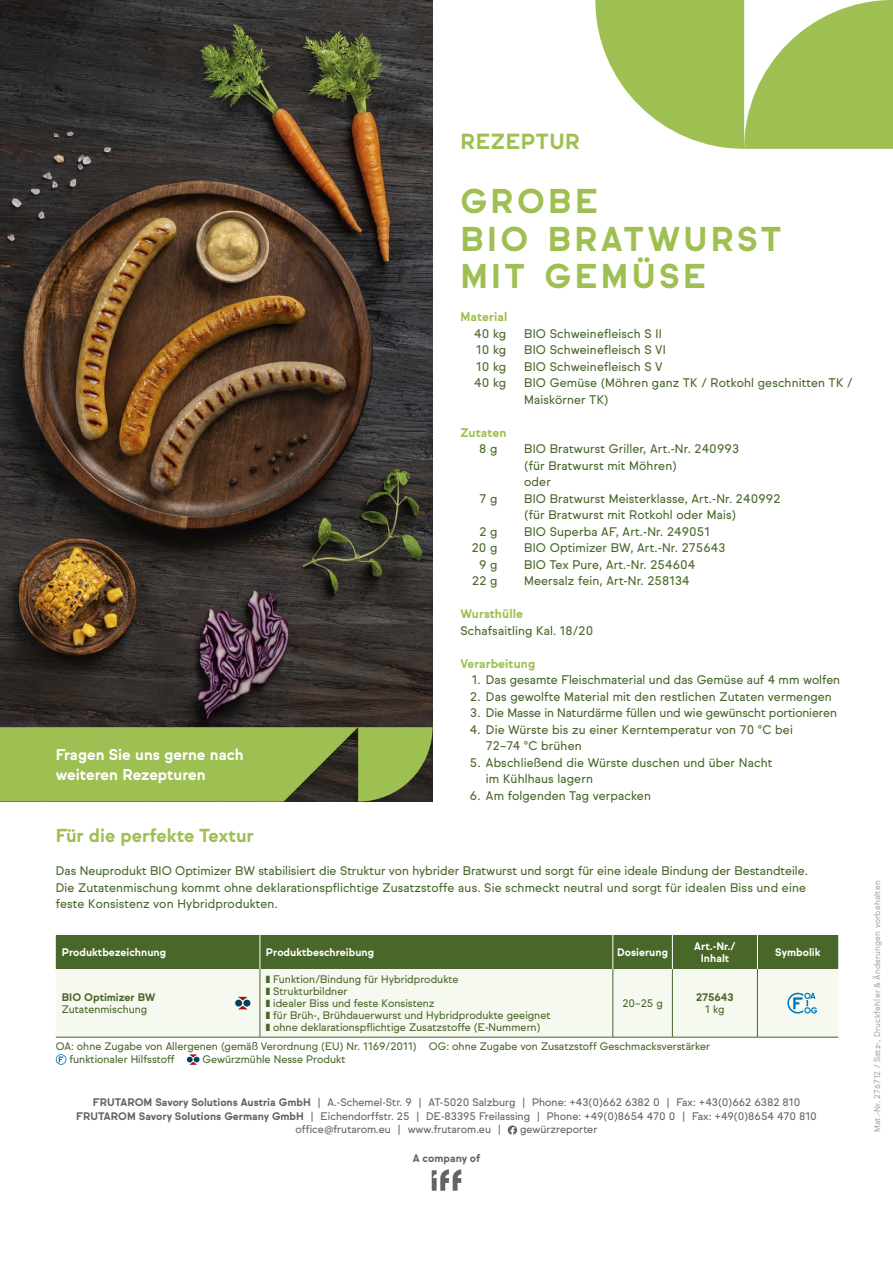
<style>
.page{position:relative;width:893px;height:1263px;background:#fff}
.page>*{position:absolute;margin:0;border:0;box-sizing:border-box;transform-origin:0 0}
.t1{font:700 33px/37.5px "Sul Sans";letter-spacing:.1em;color:#9ebf51}
.t2{font:700 21px "Sul Sans";letter-spacing:.025em;color:#9ebf51}
.t3{font:700 18px "Sul Sans";color:#9ebf51}
.t4{font:700 15px/19.5px "Sul Sans";color:#fff}
.t5{font:12px/16.5px "Sul Sans";letter-spacing:.01em;color:#496729}
.t6{font:12px "Sul Sans";letter-spacing:-.01em;color:#496729}
.t7{font:700 12px "Sul Sans";letter-spacing:.01em;color:#9ebf51}
.t8{font:10.5px/12px "Sul Sans";color:#496729}
.t9{font:10.5px "Sul Sans";color:#636362}
.t10{font:700 10.5px/12px "Sul Sans";color:#fff;text-align:center}
.t11{font:700 10.5px "Sul Sans";color:#496729}
.t12{font:700 10.5px "Sul Sans";color:#636362}
.t13{font:8.25px "Sul Sans";letter-spacing:.025em;color:#a5a6a6}
.s1{font-weight:700}
</style>
<div class="page">
<svg style="left:432px;top:1169px;width:29px;height:22px"></svg>
<svg style="left:508px;top:1125px;width:9px;height:10px"></svg>
<svg style="left:56px;top:1054px;width:10px;height:11px"></svg>
<svg style="left:187px;top:1054px;width:13px;height:11px"></svg>
<div style="left:56px;top:935px;width:782px;height:34px;background:#496729"></div>
<div style="left:56px;top:969px;width:782px;height:68px;background:#f6f9ef"></div>
<hr style="left:260px;top:935px;width:1px;height:34px;background:#fff">
<hr style="left:613px;top:935px;width:1px;height:34px;background:#fff">
<hr style="left:672px;top:935px;width:1px;height:34px;background:#fff">
<hr style="left:757px;top:935px;width:1px;height:34px;background:#fff">
<hr style="left:260px;top:969px;width:1px;height:68px;background:#496729">
<hr style="left:613px;top:969px;width:1px;height:68px;background:#496729">
<hr style="left:672px;top:969px;width:1px;height:68px;background:#496729">
<hr style="left:757px;top:969px;width:1px;height:68px;background:#496729">
<hr style="left:56px;top:1037px;width:170px;height:1px;background:#496729">
<hr style="left:226px;top:1037px;width:34px;height:1px;background:#496729">
<hr style="left:260px;top:1037px;width:353px;height:1px;background:#496729">
<hr style="left:613px;top:1037px;width:59px;height:1px;background:#496729">
<hr style="left:672px;top:1037px;width:85px;height:1px;background:#496729">
<hr style="left:757px;top:1037px;width:81px;height:1px;background:#496729">
<svg style="left:238px;top:1006px;width:10px;height:3px"></svg>
<div style="left:235px;top:1000px;width:7px;height:6px;background:#004162;border-radius:50%"></div>
<div style="left:243px;top:1000px;width:7px;height:6px;background:#004162;border-radius:50%"></div>
<svg style="left:238px;top:997px;width:10px;height:3px"></svg>
<svg style="left:787px;top:993px;width:30px;height:20px"></svg>
<img style="left:0;top:0;width:433px;height:727px">
<svg style="left:595px;top:0;width:298px;height:149px"></svg>
<svg style="left:0;top:727px;width:433px;height:74px;background:#8fab4b"></svg>
<p class="t4" style="left:56px;top:745px;width:189px">Fragen Sie uns gerne nach weiteren Rezepturen</p>
<h2 class="t2" style="left:460px;top:129px;width:121px">REZEPTUR</h2>
<h1 class="t1" style="left:460px;top:183px;width:322px">GROBE<br>BIO BRATWURST<br>MIT GEMÜSE</h1>
<p class="t7" style="left:460px;top:310px;width:48px">Material</p>
<p class="t5" style="left:474px;top:325px;width:34px">40 kg</p>
<p class="t5" style="left:524px;top:325px;width:139px">BIO Schweinefleisch S II</p>
<p class="t5" style="left:476px;top:342px;width:32px">10 kg</p>
<p class="t5" style="left:524px;top:342px;width:143px">BIO Schweinefleisch S VI</p>
<p class="t5" style="left:476px;top:358px;width:32px">10 kg</p>
<p class="t5" style="left:524px;top:358px;width:140px">BIO Schweinefleisch S V</p>
<p class="t5" style="left:474px;top:375px;width:34px">40 kg</p>
<p class="t5" style="left:524px;top:375px;width:330px">BIO Gemüse (Möhren ganz TK / Rotkohl geschnitten TK /<br>Maiskörner TK)</p>
<p class="t7" style="left:460px;top:425px;width:48px">Zutaten</p>
<p class="t5" style="left:479px;top:441px;width:20px">8 g</p>
<p class="t5" style="left:524px;top:441px;width:216px">BIO Bratwurst Griller, Art.-Nr. 240993 (für Bratwurst mit Möhren)<br>oder</p>
<p class="t5" style="left:480px;top:490px;width:19px">7 g</p>
<p class="t5" style="left:524px;top:490px;width:258px">BIO Bratwurst Meisterklasse, Art.-Nr. 240992 (für Bratwurst mit Rotkohl oder Mais)</p>
<p class="t5" style="left:479px;top:523px;width:20px">2 g</p>
<p class="t5" style="left:524px;top:523px;width:187px">BIO Superba AF, Art.-Nr. 249051</p>
<p class="t5" style="left:472px;top:540px;width:27px">20 g</p>
<p class="t5" style="left:524px;top:540px;width:203px">BIO Optimizer BW, Art.-Nr. 275643</p>
<p class="t5" style="left:479px;top:556px;width:20px">9 g</p>
<p class="t5" style="left:524px;top:556px;width:173px">BIO Tex Pure, Art.-Nr. 254604</p>
<p class="t5" style="left:472px;top:573px;width:27px">22 g</p>
<p class="t5" style="left:524px;top:573px;width:167px">Meersalz fein, Art-Nr. 258134</p>
<p class="t7" style="left:460px;top:607px;width:64px">Wursthülle</p>
<p class="t5" style="left:460px;top:622px;width:134px">Schafsaitling Kal. 18/20</p>
<p class="t7" style="left:460px;top:656px;width:76px">Verarbeitung</p>
<p class="t5" style="left:472px;top:672px;width:370px">1. Das gesamte Fleischmaterial und das Gemüse auf 4 mm wolfen</p>
<p class="t5" style="left:470px;top:688px;width:363px">2. Das gewolfte Material mit den restlichen Zutaten vermengen</p>
<p class="t6" style="left:470px;top:706px;width:368px">3. Die Masse in Naturdärme füllen und wie gewünscht portionieren</p>
<p class="t5" style="left:486px;top:721px;width:308px;text-indent:-16px">4. Die Würste bis zu einer Kerntemperatur von 70 °C bei<br>72–74 °C brühen</p>
<p class="t5" style="left:486px;top:754px;width:288px;text-indent:-16px">5. Abschließend die Würste duschen und über Nacht im Kühlhaus lagern</p>
<p class="t5" style="left:470px;top:787px;width:182px">6. Am folgenden Tag verpacken</p>
<h3 class="t3" style="left:56px;top:825px;width:199px">Für die perfekte Textur</h3>
<p class="t5" style="left:56px;top:863px;width:753px">Das Neuprodukt BIO Optimizer BW stabilisiert die Struktur von hybrider Bratwurst und sorgt für eine ideale Bindung der Bestandteile.<br>Die Zutatenmischung kommt ohne deklarationspflichtige Zusatzstoffe aus. Sie schmeckt neutral und sorgt für idealen Biss und eine feste Konsistenz von Hybridprodukten.</p>
<p class="t10" style="left:62px;top:946px;width:106px">Produktbezeichnung</p>
<p class="t10" style="left:266px;top:946px;width:110px">Produktbeschreibung</p>
<p class="t10" style="left:617px;top:946px;width:52px">Dosierung</p>
<p class="t10" style="left:694px;top:940px;width:43px">Art.-Nr./<br>Inhalt</p>
<p class="t10" style="left:775px;top:946px;width:47px">Symbolik</p>
<p class="t11" style="left:62px;top:991px;width:95px">BIO Optimizer BW</p>
<p class="t8" style="left:62px;top:1003px;width:87px">Zutatenmischung</p>
<p class="t8" style="left:266px;top:973px;width:286px">❚ Funktion/Bindung für Hybridprodukte<br>❚ Strukturbildner<br>❚ idealer Biss und feste Konsistenz<br>❚ für Brüh-, Brühdauerwurst und Hybridprodukte geeignet ❚ ohne deklarationspflichtige Zusatzstoffe (E-Nummern)</p>
<p class="t11" style="left:696px;top:991px;width:39px">275643</p>
<p class="t8" style="left:705px;top:1003px;width:21px">1 kg</p>
<p class="t8" style="left:622px;top:997px;width:42px">20–25 g</p>
<p class="t8" style="left:69px;top:1039px;width:642px;line-height:13.5px;text-indent:-14px">OA: ohne Zugabe von Allergenen (gemäß Verordnung (EU) Nr. 1169/2011) OG: ohne Zugabe von Zusatzstoff Geschmacksverstärker funktionaler Hilfsstoff</p>
<p class="t8" style="left:203px;top:1053px;width:145px">Gewürzmühle Nesse Produkt</p>
<p class="t9" style="left:93px;top:1096px;width:709px"><span class="s1">FRUTAROM Savory Solutions Austria GmbH</span> | A.-Schemel-Str. 9 | AT-5020 Salzburg | Phone: +43(0)662 6382 0 | Fax: +43(0)662 6382 810</p>
<p class="t9" style="left:76px;top:1110px;width:742px"><span class="s1">FRUTAROM Savory Solutions Germany GmbH</span> | Eichendorffstr. 25 | DE-83395 Freilassing | Phone: +49(0)8654 470 0 | Fax: +49(0)8654 470 810</p>
<p class="t9" style="left:296px;top:1123px;width:207px">office@frutarom.eu | www.frutarom.eu |</p>
<p class="t9" style="left:520px;top:1123px;width:79px">gewürzreporter</p>
<p class="t12" style="left:413px;top:1152px;width:69px">A company of</p>
<p class="t13" style="left:872px;top:1132px;width:253px;rotate:-90deg">Mat.-Nr. 276712 / Satz-, Druckfehler &amp; Änderungen vorbehalten</p>
</div>
